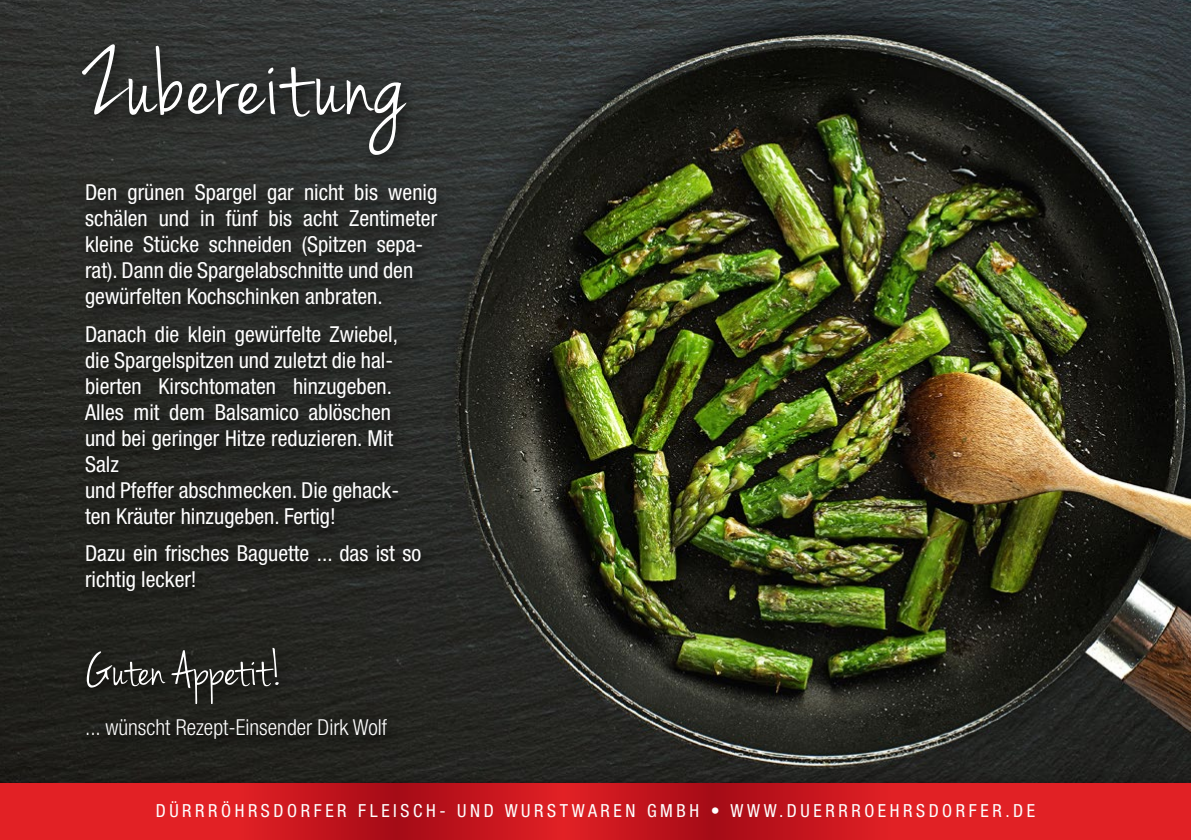
<style>
.page{position:relative;width:1191px;height:840px;background:#fff}
.page>*{position:absolute;margin:0;border:0;box-sizing:border-box;transform-origin:0 0}
.t1{font:105.6px "Jenna Sue";letter-spacing:.02em;color:#fff}
.t2{font:52.2px "Jenna Sue";letter-spacing:-.005em;color:#fff}
.t3{font:condensed 22px/26px "Helvetica Neue";color:#fff}
.t4{font:300 condensed 22px "Helvetica Neue";color:#fff}
.t5{font:condensed 18px "Helvetica Neue";letter-spacing:.2em;color:#fff}
</style>
<div class="page">
<img style="left:0;top:0;width:1191px;height:772px">
<div style="left:0;top:772px;width:1191px;height:67px;background:#20201d"></div>
<svg style="left:0;top:782px;width:1191px;height:57px;background:#cd1a20"></svg>
<div style="left:77px;top:177px;width:374px;height:429px;background:#000;opacity:.75"></div>
<div style="left:74px;top:38px;width:346px;height:134px;background:#000;opacity:.75"></div>
<div style="left:78px;top:640px;width:215px;height:78px;background:#1f201c"></div>
<div style="left:79px;top:711px;width:322px;height:43px;background:#1e1f1b"></div>
<h1 class="t1" style="left:83px;top:22px;width:325px">Zubereitung</h1>
<p class="t3" style="left:85px;top:179px;width:354px">Den grünen Spargel gar nicht bis wenig schälen und in fünf bis acht Zentimeter kleine Stücke schneiden (Spitzen sepa&shy;rat). Dann die Spargelabschnitte und den gewürfelten Kochschinken anbraten.</p>
<p class="t3" style="left:85px;top:321px;width:315px">Danach die klein gewürfelte Zwiebel, die Spargelspitzen und zuletzt die hal&shy;bierten Kirschtomaten hinzugeben.<br>Alles mit dem Balsamico ablöschen und bei geringer Hitze reduzieren. Mit<br>Salz<br>und Pfeffer abschmecken. Die gehack&shy;ten Kräuter hinzugeben. Fertig!</p>
<p class="t3" style="left:85px;top:540px;width:337px">Dazu ein frisches Baguette ... das ist so richtig lecker!</p>
<h2 class="t2" style="left:85px;top:639px;width:200px">Guten Appetit!</h2>
<p class="t4" style="left:85px;top:714px;width:304px">... wünscht Rezept-Einsender Dirk Wolf</p>
<p class="t5" style="left:156px;top:800px;width:881px">DÜRRRÖHRSDORFER FLEISCH- UND WURSTWAREN GMBH • WWW.DUERRROEHRSDORFER.DE</p>
</div>
